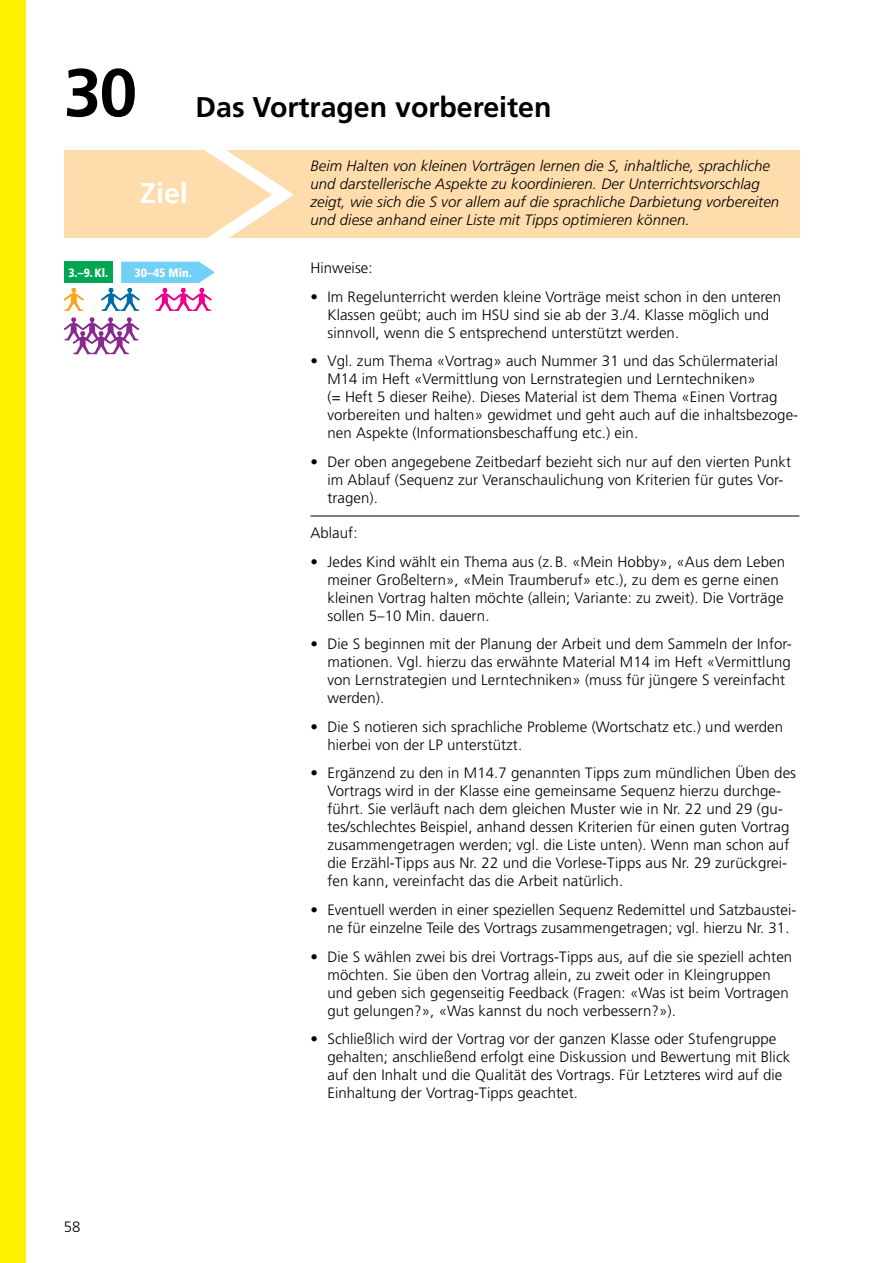
<style>
.page{position:relative;width:893px;height:1263px;background:#fff}
.page>*{position:absolute;margin:0;border:0;box-sizing:border-box;transform-origin:0 0}
.t1{font:700 67.5px "Frutiger";color:#000}
.t2{font:700 28.5px "Frutiger";color:#000}
.t3{font:700 28.5px "Frutiger";color:#fff}
.t4{font:300 15px/18px "Frutiger LT Pro";letter-spacing:.005em;color:#000}
.t5{font:italic 300 15px/18px "Frutiger";letter-spacing:.005em;color:#000}
.t6{font:300 15px/18px "Frutiger";letter-spacing:.005em;color:#000}
.t7{font:900 condensed 12px "Frutiger";color:#fff}
</style>
<div class="page">
<div style="left:64px;top:150px;width:735px;height:88px;background:#ffdcac"></div>
<hr style="left:310px;top:516px;width:489px;height:1px;background:#000">
<div style="left:64px;top:262px;width:49px;height:21px;background:#00a651"></div>
<svg style="left:64px;top:288px;width:20px;height:23px"></svg>
<svg style="left:101px;top:150px;width:193px;height:161px"></svg>
<svg style="left:64px;top:317px;width:75px;height:37px"></svg>
<div style="left:0;top:0;width:26px;height:1263px;background:#fff200"></div>
<h1 class="t1" style="left:64px;top:53px;width:75px">30</h1>
<h2 class="t2" style="left:196px;top:91px;width:357px">Das Vortragen vorbereiten</h2>
<h2 class="t3" style="left:140px;top:176px;width:49px">Ziel</h2>
<p class="t7" style="left:68px;top:265px;width:41px">3.–9. Kl.</p>
<p class="t7" style="left:135px;top:265px;width:59px">30–45 Min.</p>
<p class="t6" style="left:64px;top:1218px;width:18px">58</p>
<p class="t5" style="left:310px;top:157px;width:470px">Beim Halten von kleinen Vorträgen lernen die S, inhaltliche, sprachliche und darstellerische Aspekte zu koordinieren. Der Unterrichtsvorschlag zeigt, wie sich die S vor allem auf die sprachliche Darbietung vorbereiten und diese anhand einer Liste mit Tipps optimieren können.</p>
<p class="t4" style="left:310px;top:259px;width:64px">Hinweise:</p>
<p class="t4" style="left:327px;top:287px;width:455px;text-indent:-17px">• Im Regelunterricht werden kleine Vorträge meist schon in den unteren<br>Klassen geübt; auch im HSU sind sie ab der 3./4. Klasse möglich und sinnvoll, wenn die S entsprechend unterstützt werden.</p>
<p class="t4" style="left:327px;top:352px;width:472px;text-indent:-17px">• Vgl. zum Thema «Vortrag» auch Nummer 31 und das Schülermaterial M14 im Heft «Vermittlung von Lernstrategien und Lerntechniken»<br>(= Heft 5 dieser Reihe). Dieses Material ist dem Thema «Einen Vortrag vorbereiten und halten» gewidmet und geht auch auf die inhaltsbezoge&shy;nen Aspekte (Informationsbeschaffung etc.) ein.</p>
<p class="t6" style="left:327px;top:453px;width:465px;text-indent:-17px">• Der oben angegebene Zeitbedarf bezieht sich nur auf den vierten Punkt im Ablauf (Sequenz zur Veranschaulichung von Kriterien für gutes Vor&shy;tragen).</p>
<p class="t4" style="left:310px;top:524px;width:49px">Ablauf:</p>
<p class="t4" style="left:327px;top:552px;width:459px;text-indent:-17px">• Jedes Kind wählt ein Thema aus (z.B. «Mein Hobby», «Aus dem Leben meiner Großeltern», «Mein Traumberuf» etc.), zu dem es gerne einen kleinen Vortrag halten möchte (allein; Variante: zu zweit). Die Vorträge sollen 5–10 Min. dauern.</p>
<p class="t4" style="left:327px;top:635px;width:466px;text-indent:-17px">• Die S beginnen mit der Planung der Arbeit und dem Sammeln der Infor&shy;mationen. Vgl. hierzu das erwähnte Material M14 im Heft «Vermittlung von Lernstrategien und Lerntechniken» (muss für jüngere S vereinfacht werden).</p>
<p class="t4" style="left:327px;top:718px;width:457px;text-indent:-17px">• Die S notieren sich sprachliche Probleme (Wortschatz etc.) und werden hierbei von der LP unterstützt.</p>
<p class="t4" style="left:327px;top:764px;width:470px;text-indent:-17px">• Ergänzend zu den in M14.7 genannten Tipps zum mündlichen Üben des Vortrags wird in der Klasse eine gemeinsame Sequenz hierzu durchge&shy;führt. Sie verläuft nach dem gleichen Muster wie in Nr. 22 und 29 (gu&shy;tes/schlechtes Beispiel, anhand dessen Kriterien für einen guten Vortrag zusammengetragen werden; vgl. die Liste unten). Wenn man schon auf die Erzähl-Tipps aus Nr. 22 und die Vorlese-Tipps aus Nr. 29 zurückgrei&shy;fen kann, vereinfacht das die Arbeit natürlich.</p>
<p class="t4" style="left:327px;top:901px;width:470px;text-indent:-17px">• Eventuell werden in einer speziellen Sequenz Redemittel und Satzbaustei&shy;ne für einzelne Teile des Vortrags zusammengetragen; vgl. hierzu Nr. 31.</p>
<p class="t4" style="left:327px;top:948px;width:466px;text-indent:-17px">• Die S wählen zwei bis drei Vortrags-Tipps aus, auf die sie speziell achten möchten. Sie üben den Vortrag allein, zu zweit oder in Kleingruppen und geben sich gegenseitig Feedback (Fragen: «Was ist beim Vortragen gut gelungen?», «Was kannst du noch verbessern?»).</p>
<p class="t4" style="left:327px;top:1030px;width:464px;text-indent:-17px">• Schließlich wird der Vortrag vor der ganzen Klasse oder Stufengruppe gehalten; anschließend erfolgt eine Diskussion und Bewertung mit Blick auf den Inhalt und die Qualität des Vortrags. Für Letzteres wird auf die Einhaltung der Vortrag-Tipps geachtet.</p>
</div>
